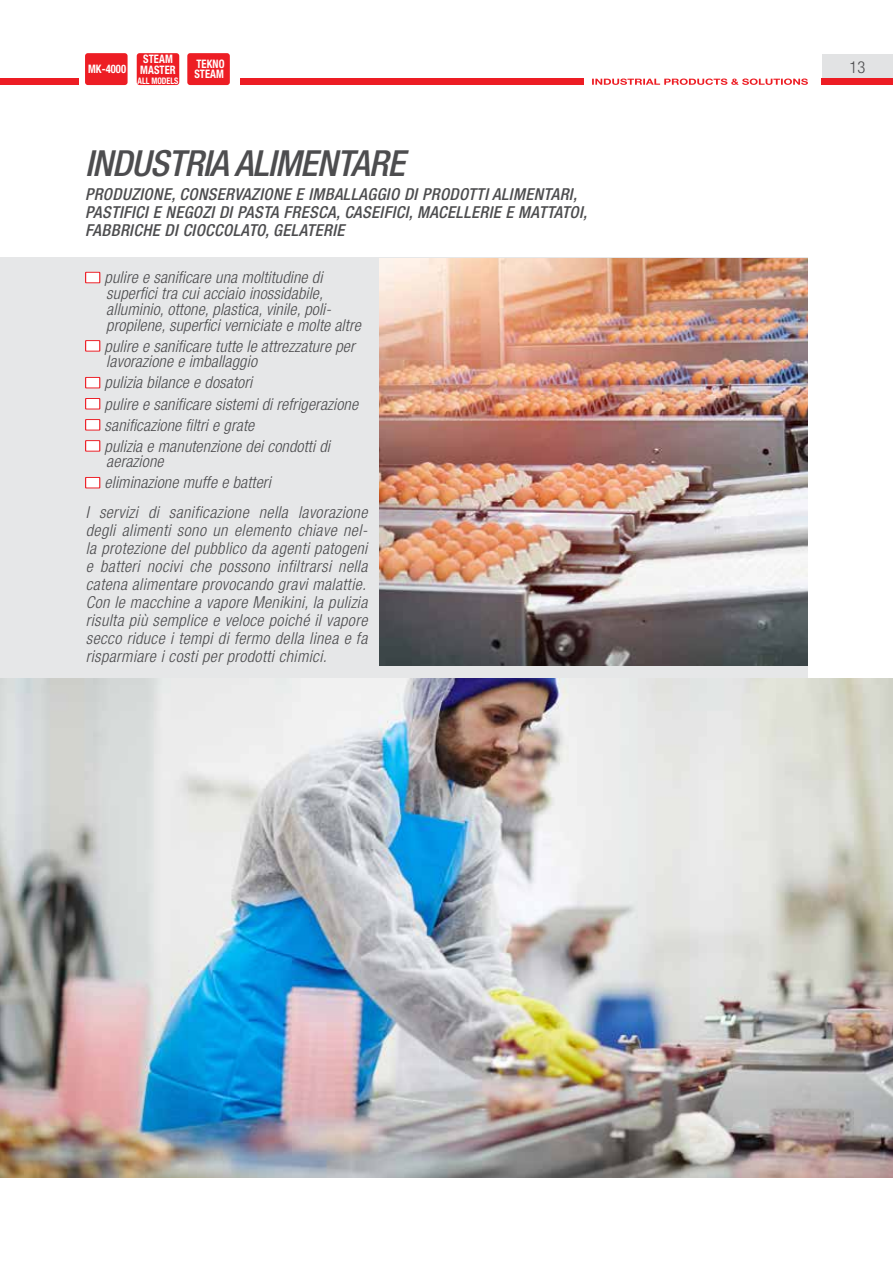
<style>
.page{position:relative;width:893px;height:1263px;background:#fff}
.page>*{position:absolute;margin:0;border:0;box-sizing:border-box;transform-origin:0 0}
.t1{font:italic 500 condensed 36px "Helvetica Neue";letter-spacing:-.02em;color:#4d4d4f}
.t2{font:italic 300 condensed 16.5px/18px "Helvetica Neue";letter-spacing:.01em;color:#4d4d4f}
.t3{font:italic 500 condensed 16.5px/18px "Helvetica Neue";letter-spacing:.025em;color:#4d4d4f}
.t4{font:300 condensed 16.5px "Helvetica Neue";color:#4d4d4f}
.t5{font:700 condensed 11.7px/10.2px "Helvetica Neue";letter-spacing:.01em;color:#fff;scale:.9 1}
.t6{font:700 condensed 9px "Helvetica Neue";color:#fff;scale:.9 1}
</style>
<div class="page">
<svg style="left:592px;top:79px;width:216px;height:6px"></svg>
<div style="left:0;top:78px;width:584px;height:7px;background:#ed1d24"></div>
<div style="left:0;top:257px;width:808px;height:921px;background:#e6e7e8"></div>
<img style="left:379px;top:259px;width:429px;height:406px">
<img style="left:0;top:678px;width:893px;height:500px">
<div style="left:822px;top:55px;width:71px;height:30px;background:#e2e3e4"></div>
<div style="left:821px;top:78px;width:72px;height:7px;background:#ed1d24"></div>
<div style="left:79px;top:49px;width:160px;height:39px;background:#fff"></div>
<svg style="left:85px;top:272px;width:15px;height:11px"></svg>
<div style="left:86px;top:273px;width:13px;height:9px;background:#fff"></div>
<svg style="left:85px;top:340px;width:15px;height:12px"></svg>
<div style="left:86px;top:341px;width:13px;height:10px;background:#fff"></div>
<svg style="left:85px;top:377px;width:15px;height:11px"></svg>
<div style="left:86px;top:378px;width:13px;height:9px;background:#fff"></div>
<svg style="left:85px;top:398px;width:15px;height:11px"></svg>
<div style="left:86px;top:399px;width:13px;height:9px;background:#fff"></div>
<svg style="left:85px;top:419px;width:15px;height:12px"></svg>
<div style="left:86px;top:420px;width:13px;height:10px;background:#fff"></div>
<svg style="left:85px;top:440px;width:15px;height:12px"></svg>
<div style="left:86px;top:441px;width:13px;height:10px;background:#fff"></div>
<svg style="left:85px;top:477px;width:15px;height:11px"></svg>
<div style="left:86px;top:478px;width:13px;height:9px;background:#fff"></div>
<div style="left:85px;top:53px;width:43px;height:32px;background:#ed1d24;border-radius:3px"></div>
<div style="left:137px;top:53px;width:42px;height:32px;background:#ed1d24;border-radius:3px"></div>
<div style="left:187px;top:53px;width:43px;height:32px;background:#ed1d24;border-radius:3px"></div>
<p class="t5" style="left:88px;top:63px;width:44px">MK-4000</p>
<p class="t5" style="left:140px;top:54px;width:41px">STEAM<br>MASTER</p>
<p class="t6" style="left:138px;top:75px;width:47px">ALL MODELS</p>
<p class="t5" style="left:194px;top:58px;width:35px">TEKNO<br>STEAM</p>
<h1 class="t1" style="left:85px;top:142px;width:321px">INDUSTRIA ALIMENTARE</h1>
<p class="t3" style="left:85px;top:185px;width:504px">PRODUZIONE, CONSERVAZIONE E IMBALLAGGIO DI PRODOTTI ALIMENTARI,<br>PASTIFICI E NEGOZI DI PASTA FRESCA, CASEIFICI, MACELLERIE E MATTATOI,<br>FABBRICHE DI CIOCCOLATO, GELATERIE</p>
<p class="t2" style="left:105px;top:269px;width:258px;line-height:15.8px">pulire e sanificare una moltitudine di superfici tra cui acciaio inossidabile, alluminio, ottone, plastica, vinile, poli&shy;propilene, superfici verniciate e molte altre</p>
<p class="t2" style="left:105px;top:338px;width:252px;line-height:15.8px">pulire e sanificare tutte le attrezzature per lavorazione e imballaggio</p>
<p class="t2" style="left:105px;top:372px;width:255px;line-height:21px">pulizia bilance e dosatori<br>pulire e sanificare sistemi di refrigerazione sanificazione filtri e grate<br>pulizia e manutenzione dei condotti di</p>
<p class="t2" style="left:105px;top:451px;width:168px;line-height:21px">aerazione<br>eliminazione muffe e batteri</p>
<p class="t2" style="left:86px;top:503px;width:283px;text-align:justify">I servizi di sanificazione nella lavorazione degli alimenti sono un elemento chiave nel&shy;la protezione del pubblico da agenti patogeni e batteri nocivi che possono infiltrarsi nella catena alimentare provocando gravi malattie.<br>Con le macchine a vapore Menikini, la pulizia risulta più semplice e veloce poiché il vapore secco riduce i tempi di fermo della linea e fa risparmiare i costi per prodotti chimici.</p>
<p class="t4" style="left:849px;top:58px;width:17px">13</p>
</div>
